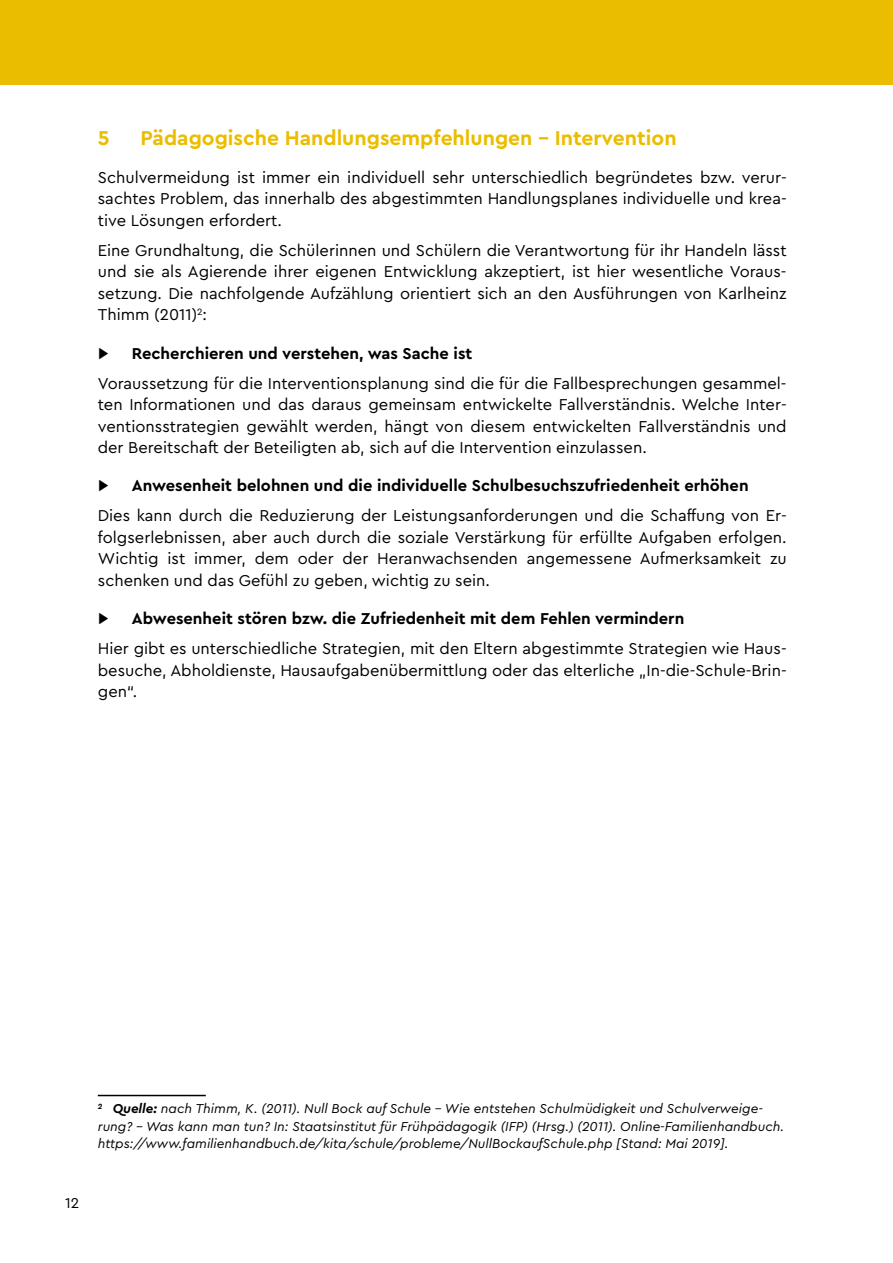
<style>
.page{position:relative;width:893px;height:1263px;background:#fff}
.page>*{position:absolute;margin:0;border:0;box-sizing:border-box;transform-origin:0 0}
.t1{font:700 21px "Cera Bielefeld";color:#ebbd00}
.t2{font:16.5px/21.5px "Cera Bielefeld";color:#000;text-align:justify}
.t3{font:700 16.5px "Cera Bielefeld";color:#000}
.t4{font:15px "Cera Bielefeld";color:#000}
.t5{font:italic 13.5px/17.5px "Cera Bielefeld";color:#000}
.s1{font-weight:700}
</style>
<div class="page">
<div style="left:0;top:0;width:893px;height:85px;background:#ebbd00"></div>
<hr style="left:98px;top:1095px;width:108px;height:1px;background:#000">
<p class="t1" style="left:98px;top:124px;width:13px">5</p>
<p class="t1" style="left:140px;top:124px;width:538px">Pädagogische Handlungsempfehlungen – Intervention</p>
<p class="t2" style="left:98px;top:166px;width:690px">Schulvermeidung ist immer ein individuell sehr unterschiedlich begründetes bzw. verur&shy;sachtes Problem, das innerhalb des abgestimmten Handlungsplanes individuelle und krea&shy;tive Lösungen erfordert.</p>
<p class="t2" style="left:98px;top:239px;width:690px">Eine Grundhaltung, die Schülerinnen und Schülern die Verantwortung für ihr Handeln lässt und sie als Agierende ihrer eigenen Entwicklung akzeptiert, ist hier wesentliche Voraus&shy;setzung. Die nachfolgende Aufzählung orientiert sich an den Ausführungen von Karlheinz Thimm (2011)<sup>2</sup>:</p>
<p class="t2" style="left:98px;top:342px;width:12px">▶</p>
<p class="t3" style="left:132px;top:342px;width:342px">Recherchieren und verstehen, was Sache ist</p>
<p class="t2" style="left:98px;top:372px;width:690px">Voraussetzung für die Interventionsplanung sind die für die Fallbesprechungen gesammel&shy;ten Informationen und das daraus gemeinsam entwickelte Fallverständnis. Welche Inter&shy;ventionsstrategien gewählt werden, hängt von diesem entwickelten Fallverständnis und der Bereitschaft der Beteiligten ab, sich auf die Intervention einzulassen.</p>
<p class="t2" style="left:98px;top:474px;width:12px">▶</p>
<p class="t3" style="left:132px;top:475px;width:618px">Anwesenheit belohnen und die individuelle Schulbesuchszufriedenheit erhöhen</p>
<p class="t2" style="left:98px;top:504px;width:690px">Dies kann durch die Reduzierung der Leistungsanforderungen und die Schaffung von Er&shy;folgserlebnissen, aber auch durch die soziale Verstärkung für erfüllte Aufgaben erfolgen.<br>Wichtig ist immer, dem oder der Heranwachsenden angemessene Aufmerksamkeit zu schenken und das Gefühl zu geben, wichtig zu sein.</p>
<p class="t2" style="left:98px;top:607px;width:12px">▶</p>
<p class="t3" style="left:132px;top:608px;width:554px">Abwesenheit stören bzw. die Zufriedenheit mit dem Fehlen vermindern</p>
<p class="t2" style="left:98px;top:637px;width:690px">Hier gibt es unterschiedliche Strategien, mit den Eltern abgestimmte Strategien wie Haus&shy;besuche, Abholdienste, Hausaufgabenübermittlung oder das elterliche „In-die-Schule-Brin&shy;gen“.</p>
<p class="t4" style="left:65px;top:1193px;width:16px">12</p>
<p class="t5" style="left:98px;top:1099px;width:688px"><sup>2</sup> <span class="s1">Quelle:</span> nach Thimm, K. (2011). Null Bock auf Schule – Wie entstehen Schulmüdigkeit und Schulverweige&shy;rung? – Was kann man tun? In: Staatsinstitut für Frühpädagogik (IFP) (Hrsg.) (2011). Online-Familienhandbuch. https://www.familienhandbuch.de/kita/schule/probleme/NullBockaufSchule.php [Stand: Mai 2019].</p>
</div>
